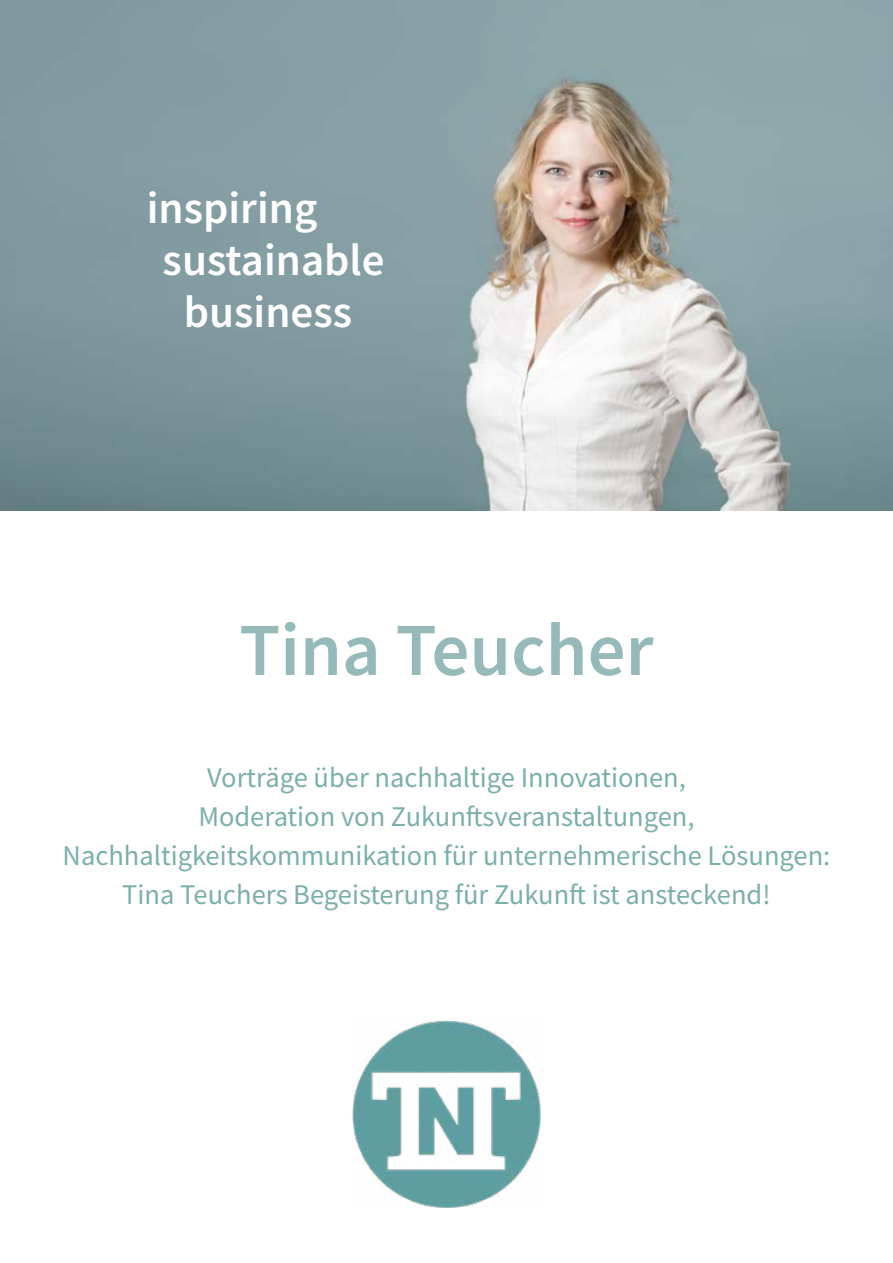
<style>
.page{position:relative;width:893px;height:1263px;background:#fff}
.page>*{position:absolute;margin:0;border:0;box-sizing:border-box;transform-origin:0 0}
.t1{font:600 75px "Source Sans Pro";color:#96b9b9}
.t2{font:600 45px "Source Sans Pro";color:#fff}
.t3{font:28.5px/39px "Source Sans Pro";color:#7aafaa;text-align:center}
</style>
<div class="page">
<img style="left:0;top:0;width:893px;height:510px">
<img style="left:352px;top:1020px;width:189px;height:188px">
<h2 class="t2" style="left:147px;top:178px;width:172px">inspiring</h2>
<h2 class="t2" style="left:163px;top:231px;width:223px">sustainable</h2>
<h2 class="t2" style="left:184px;top:283px;width:170px">business</h2>
<h1 class="t1" style="left:239px;top:601px;width:416px">Tina Teucher</h1>
<p class="t3" style="left:63px;top:758px;width:769px">Vorträge über nachhaltige Innovationen,<br>Moderation von Zukunftsveranstaltungen, Nachhaltigkeitskommunikation für unternehmerische Lösungen:<br>Tina Teuchers Begeisterung für Zukunft ist ansteckend!</p>
</div>
